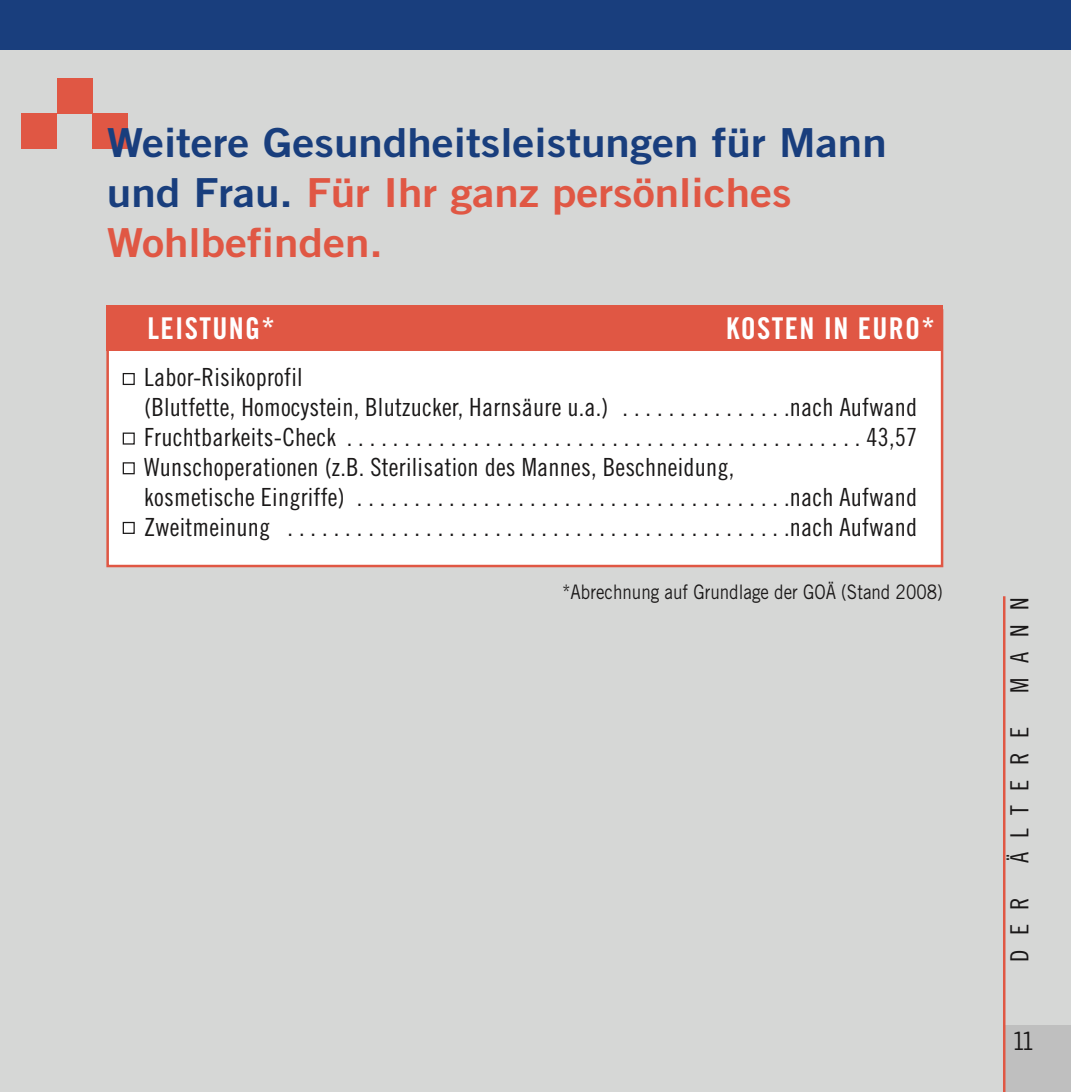
<style>
.page{position:relative;width:1071px;height:1092px;background:#fff}
.page>*{position:absolute;margin:0;border:0;box-sizing:border-box;transform-origin:0 0}
.t1{font:40px/50px "Trade Gothic Bold Two";color:#193e7d;scale:1.1 1}
.t2{font:30px "Trade Gothic Bold Cond Twenty";letter-spacing:.045em;color:#fff}
.t3{font:25px/30px "Trade Gothic Cond Eighteen";letter-spacing:.01em;color:#1a1818}
.t4{font:25px "Trade Gothic";color:#1a1818}
.t5{font:20px "Trade Gothic";color:#1a1818;scale:.85 1}
.s1{color:#e05744}
</style>
<div class="page">
<div style="left:0;top:0;width:1070px;height:1091px;background:#d6d7d6"></div>
<div style="left:0;top:0;width:1070px;height:50px;background:#193e7d"></div>
<div style="left:21px;top:113px;width:36px;height:36px;background:#e05744"></div>
<div style="left:57px;top:78px;width:35px;height:35px;background:#e05744"></div>
<div style="left:92px;top:113px;width:36px;height:36px;background:#e05744"></div>
<div style="left:1003px;top:1025px;width:67px;height:66px;background:#bfbfbf"></div>
<hr style="left:1002px;top:596px;width:3px;height:495px;background:#e05744">
<div style="left:109px;top:311px;width:831px;height:253px;background:#fff"></div>
<div style="left:106px;top:305px;width:837px;height:45px;background:#e05744"></div>
<div style="left:123px;top:373px;width:12px;height:12px;border:1px solid #1a1818"></div>
<div style="left:123px;top:432px;width:12px;height:12px;border:1px solid #1a1818"></div>
<div style="left:123px;top:522px;width:12px;height:12px;border:1px solid #1a1818"></div>
<div style="left:123px;top:462px;width:12px;height:12px;border:1px solid #1a1818"></div>
<h1 class="t1" style="left:107px;top:117px;width:710px">Weitere Gesundheitsleistungen für Mann und Frau. <span class="s1">Für Ihr ganz persönliches<br>Wohlbefinden.</span></h1>
<p class="t2" style="left:147px;top:310px;width:129px">LEISTUNG*</p>
<p class="t2" style="left:725px;top:310px;width:210px">KOSTEN IN EURO*</p>
<p class="t3" style="left:144px;top:362px;width:774px">Labor-Risikoprofil<br>(Blutfette, Homocystein, Blutzucker, Harnsäure u.a.) . . . . . . . . . . . . . . .nach Aufwand Fruchtbarkeits-Check . . . . . . . . . . . . . . . . . . . . . . . . . . . . . . . . . . . . . . . . . . . . . 43,57<br>Wunschoperationen (z.B. Sterilisation des Mannes, Beschneidung,<br>kosmetische Eingriffe) . . . . . . . . . . . . . . . . . . . . . . . . . . . . . . . . . . . . . .nach Aufwand Zweitmeinung . . . . . . . . . . . . . . . . . . . . . . . . . . . . . . . . . . . . . . . . . . . .nach Aufwand</p>
<p class="t5" style="left:562px;top:580px;width:449px">*Abrechnung auf Grundlage der GOÄ (Stand 2008)</p>
<p class="t3" style="left:1003px;top:692px;width:96px;rotate:-90deg">MANN</p>
<p class="t3" style="left:1003px;top:863px;width:137px;rotate:-90deg">ÄLTERE</p>
<p class="t3" style="left:1003px;top:962px;width:66px;rotate:-90deg">DER</p>
<p class="t4" style="left:1010px;top:1026px;width:26px">11</p>
</div>
